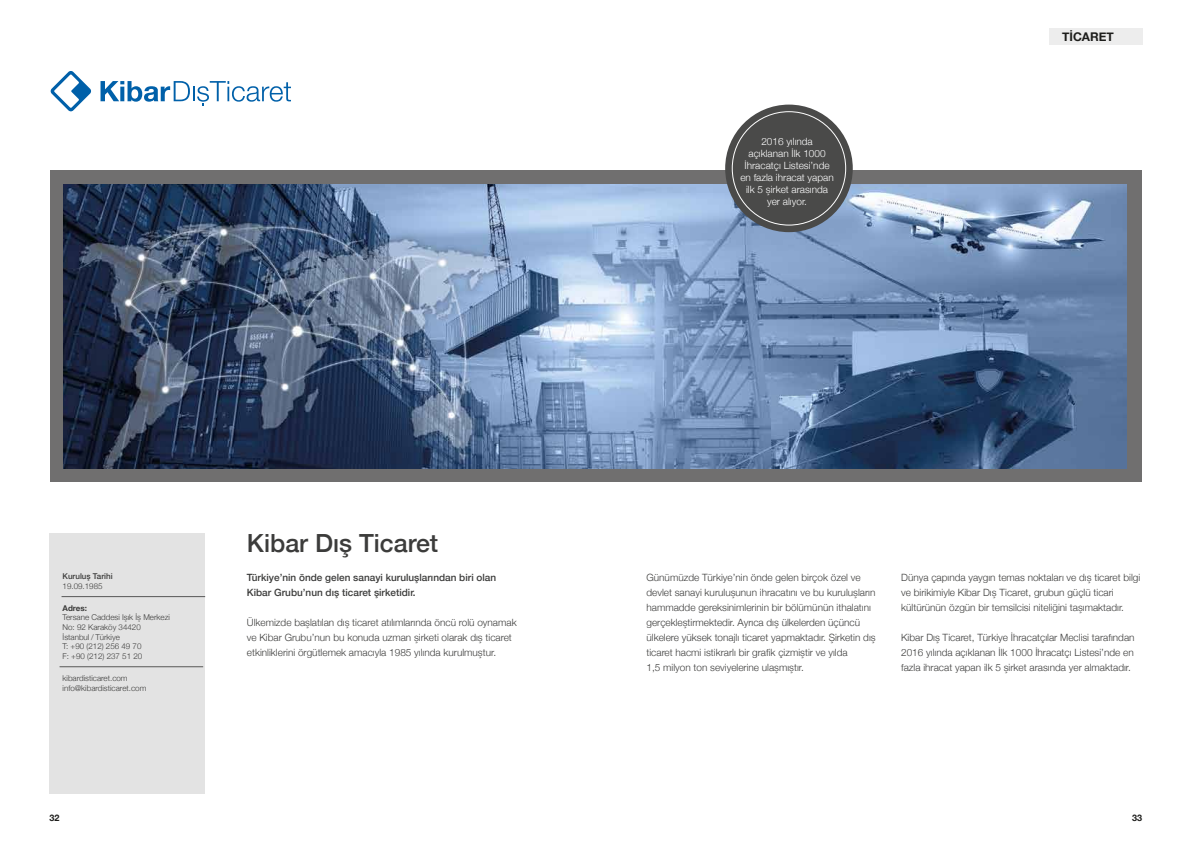
<style>
.page{position:relative;width:1191px;height:842px;background:#fff}
.page>*{position:absolute;margin:0;border:0;box-sizing:border-box;transform-origin:0 0}
.t1{font:500 25px "Helvetica Neue";color:#3c3c3b}
.t2{font:12px "Helvetica Neue Bold TB";color:#1d1d1b}
.t3{font:300 10px/15px "Helvetica Neue";color:#3c3c3b}
.t4{font:300 10px/12px "Helvetica Neue";color:#fff;text-align:center}
.t5{font:500 10px/15px "Helvetica Neue";color:#3c3c3b}
.t6{font:9px "Helvetica Neue Bold TB";color:#1d1d1b}
.t7{font:300 8px/9.6px "Helvetica Neue";color:#3c3c3b}
.t8{font:500 8px "Helvetica Neue";color:#3c3c3b}
.t9{font:700 8px "Helvetica Neue";color:#3c3c3b}
</style>
<div class="page">
<div style="left:50px;top:170px;width:1091px;height:312px;background:#706f6f"></div>
<img style="left:64px;top:185px;width:1062px;height:283px">
<div style="left:1049px;top:28px;width:93px;height:17px;background:#ededed"></div>
<div style="left:49px;top:533px;width:156px;height:260px;background:#e3e3e3"></div>
<hr style="left:62px;top:596px;width:143px;height:1px;background:#575756">
<hr style="left:60px;top:666px;width:143px;height:1px;background:#575756">
<svg style="left:50px;top:71px;width:41px;height:41px"></svg>
<svg style="left:101px;top:81px;width:190px;height:25px"></svg>
<div style="left:725px;top:105px;width:127px;height:127px;background:#4a4a49;border-radius:50%"></div>
<h1 class="t1" style="left:247px;top:523px;width:193px">Kibar Dış Ticaret</h1>
<p class="t4" style="left:740px;top:135px;width:95px">2016 yılında açıklanan İlk 1000<br>İhracatçı Listesi’nde en fazla ihracat yapan ilk 5 şirket arasında yer alıyor.</p>
<p class="t2" style="left:1062px;top:29px;width:53px">TİCARET</p>
<p class="t8" style="left:63px;top:569px;width:52px">Kuruluş Tarihi</p>
<p class="t7" style="left:63px;top:580px;width:42px">19.09.1985</p>
<p class="t3" style="left:901px;top:569px;width:241px">Dünya çapında yaygın temas noktaları ve dış ticaret bilgi ve birikimiyle Kibar Dış Ticaret, grubun güçlü ticari kültürünün özgün bir temsilcisi niteliğini taşımaktadır.</p>
<p class="t3" style="left:901px;top:629px;width:235px;text-align:justify">Kibar Dış Ticaret, Türkiye İhracatçılar Meclisi tarafından 2016 yılında açıklanan İlk 1000 İhracatçı Listesi’nde en fazla ihracat yapan ilk 5 şirket arasında yer almaktadır.</p>
<p class="t3" style="left:646px;top:569px;width:231px">Günümüzde Türkiye’nin önde gelen birçok özel ve devlet sanayi kuruluşunun ihracatını ve bu kuruluşların hammadde gereksinimlerinin bir bölümünün ithalatını gerçekleştirmektedir. Ayrıca dış ülkelerden üçüncü ülkelere yüksek tonajlı ticaret yapmaktadır. Şirketin dış ticaret hacmi istikrarlı bir grafik çizmiştir ve yılda<br>1,5 milyon ton seviyelerine ulaşmıştır.</p>
<p class="t5" style="left:247px;top:569px;width:251px">Türkiye’nin önde gelen sanayi kuruluşlarından biri olan<br>Kibar Grubu’nun dış ticaret şirketidir.</p>
<p class="t3" style="left:247px;top:614px;width:271px">Ülkemizde başlatılan dış ticaret atılımlarında öncü rolü oynamak ve Kibar Grubu’nun bu konuda uzman şirketi olarak dış ticaret etkinliklerini örgütlemek amacıyla 1985 yılında kurulmuştur.</p>
<p class="t9" style="left:63px;top:602px;width:26px">Adres:</p>
<p class="t7" style="left:63px;top:612px;width:109px">Tersane Caddesi Işık İş Merkezi<br>No: 92 Karaköy 34420<br>İstanbul / Türkiye<br>T: +90 (212) 256 49 70<br>F: +90 (212) 237 51 20</p>
<p class="t7" style="left:63px;top:672px;width:85px;line-height:10px">kibardisticaret.com info@kibardisticaret.com</p>
<p class="t6" style="left:49px;top:812px;width:12px">32</p>
<p class="t6" style="left:1132px;top:812px;width:12px">33</p>
</div>
